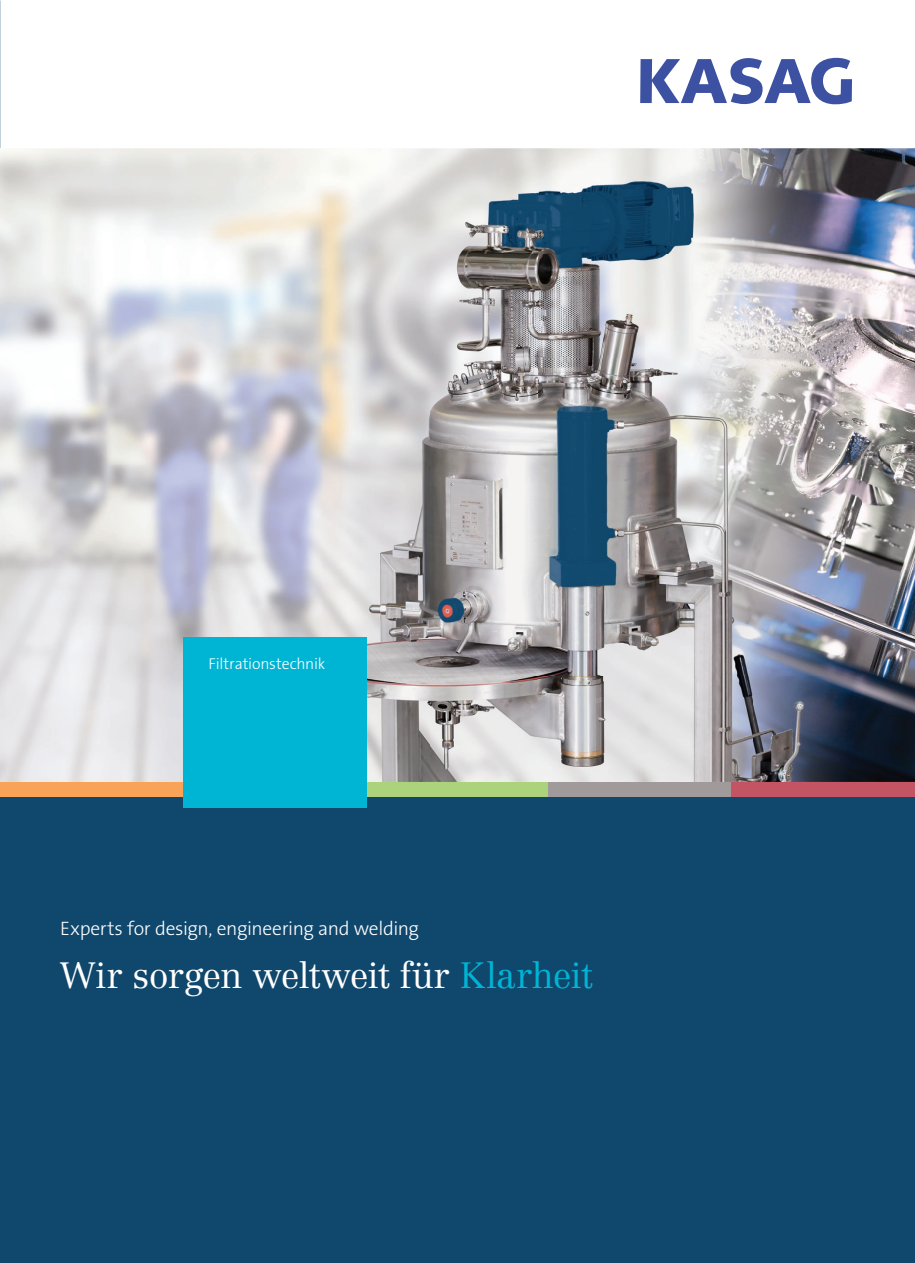
<style>
.page{position:relative;width:915px;height:1263px;background:#fff}
.page>*{position:absolute;margin:0;border:0;box-sizing:border-box;transform-origin:0 0}
.t1{font:300 36px "Centennial LT Pro";letter-spacing:-.02em;color:#fff}
.t2{font:300 19.5px "The Sans B W3";letter-spacing:-.02em;color:#fff}
.t3{font:300 15.75px "The Sans B W3";letter-spacing:-.01em;color:#fff}
.s1{color:#00b4d4}
</style>
<div class="page">
<div style="left:0;top:796px;width:914px;height:467px;background:#10476c"></div>
<img style="left:0;top:149px;width:914px;height:633px">
<svg style="left:640px;top:58px;width:211px;height:46px"></svg>
<div style="left:366px;top:782px;width:183px;height:14px;background:#abd37c"></div>
<div style="left:548px;top:782px;width:183px;height:14px;background:#a09a9a"></div>
<div style="left:731px;top:782px;width:183px;height:14px;background:#c25464"></div>
<div style="left:0;top:782px;width:183px;height:14px;background:#f8a357"></div>
<div style="left:183px;top:638px;width:183px;height:170px;background:#00b4d4"></div>
<p class="t3" style="left:208px;top:653px;width:118px">Filtrationstechnik</p>
<p class="t2" style="left:60px;top:916px;width:360px">Experts for design, engineering and welding</p>
<h1 class="t1" style="left:60px;top:953px;width:533px">Wir sorgen weltweit für <span class="s1">Klarheit</span></h1>
</div>
